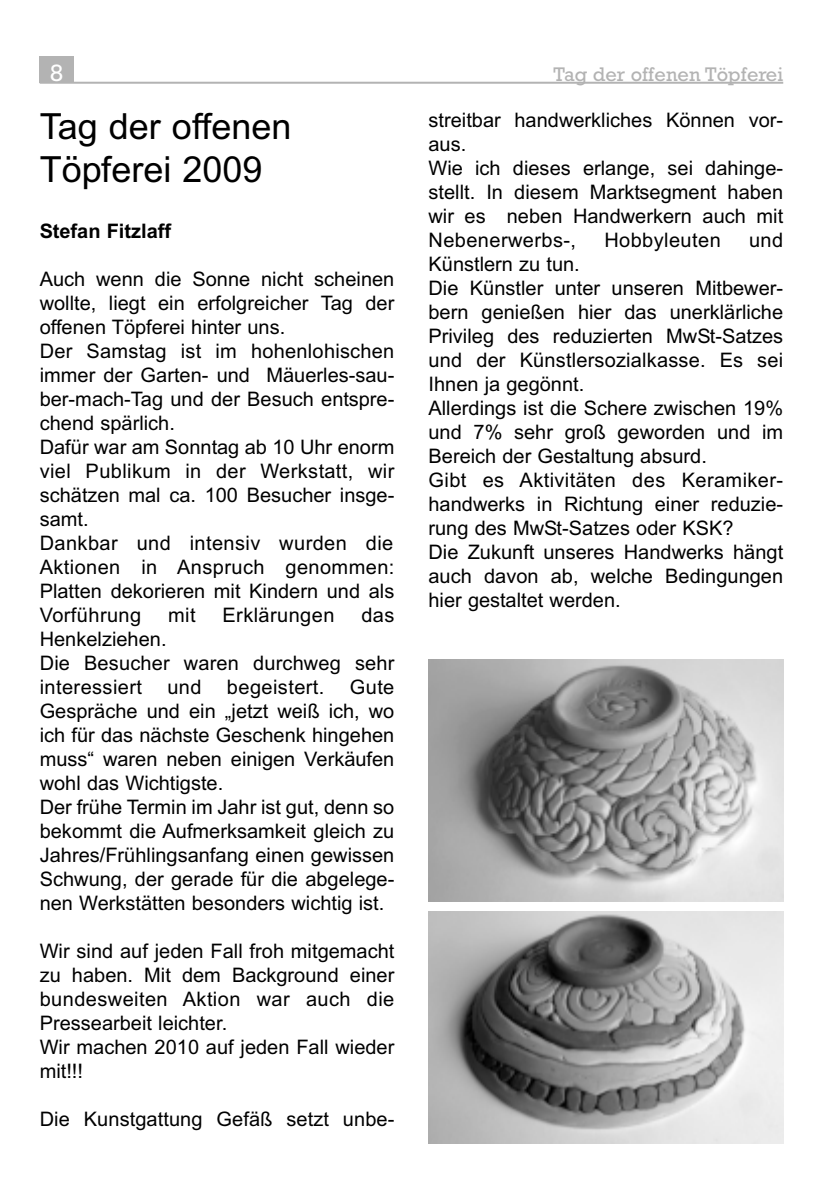
<style>
.page{position:relative;width:840px;height:1191px;background:#fff}
.page>*{position:absolute;margin:0;border:0;box-sizing:border-box;transform-origin:0 0}
.t1{font:36px/43.2px "Arial";color:#000}
.t2{font:24px "Rockwell";color:#fff}
.t3{font:20px/24px "Arial";color:#000}
.t4{font:20px "Arial";letter-spacing:.02em;color:#000}
.t5{font:20px "Rockwell";color:#b3b3b3}
.t6{font:700 20px "Arial";color:#000}
</style>
<div class="page">
<hr style="left:40px;top:82px;width:742px;height:2px;background:#b3b3b3">
<div style="left:40px;top:57px;width:34px;height:26px;background:#b3b3b3"></div>
<img style="left:428px;top:659px;width:354px;height:242px">
<img style="left:428px;top:911px;width:354px;height:233px">
<p class="t2" style="left:50px;top:58px;width:15px">8</p>
<p class="t5" style="left:553px;top:62px;width:231px">Tag der offenen Töpferei</p>
<h1 class="t1" style="left:40px;top:105px;width:253px">Tag der offenen<br>Töpferei 2009</h1>
<p class="t6" style="left:40px;top:219px;width:133px">Stefan Fitzlaff</p>
<p class="t3" style="left:40px;top:267px;width:356px">Auch wenn die Sonne nicht scheinen wollte, liegt ein erfolgreicher Tag der offenen Töpferei hinter uns.<br>Der Samstag ist im hohenlohischen immer der Garten- und Mäuerles-sau&shy;ber-mach-Tag und der Besuch entspre&shy;chend spärlich.<br>Dafür war am Sonntag ab 10 Uhr enorm viel Publikum in der Werkstatt, wir schätzen mal ca. 100 Besucher insge&shy;samt.<br>Dankbar und intensiv wurden die<br>Aktionen in Anspruch genommen:<br>Platten dekorieren mit Kindern und als<br>Vorführung</p>
<p class="t3" style="left:428px;top:108px;width:356px">streitbar handwerkliches Können vor&shy;aus.<br>Wie ich dieses erlange, sei dahinge&shy;stellt. In diesem Marktsegment haben wir es neben Handwerkern auch mit<br>Nebenerwerbs-,</p>
<p class="t4" style="left:604px;top:229px;width:118px">Hobbyleuten</p>
<p class="t3" style="left:748px;top:228px;width:36px">und</p>
<p class="t3" style="left:428px;top:252px;width:356px">Künstlern zu tun.<br>Die Künstler unter unseren Mitbewer&shy;bern genießen hier das unerklärliche<br>Privileg des reduzierten MwSt-Satzes und der Künstlersozialkasse. Es sei<br>Ihnen ja gegönnt.<br>Allerdings ist die Schere zwischen 19% und 7% sehr groß geworden und im<br>Bereich der Gestaltung absurd.<br>Gibt es Aktivitäten des Keramiker&shy;handwerks in Richtung einer reduzie&shy;rung des MwSt-Satzes oder KSK?<br>Die Zukunft unseres Handwerks hängt auch davon ab, welche Bedingungen hier gestaltet werden.</p>
<p class="t3" style="left:168px;top:603px;width:29px">mit</p>
<p class="t4" style="left:222px;top:603px;width:113px">Erklärungen</p>
<p class="t3" style="left:361px;top:603px;width:35px">das</p>
<p class="t3" style="left:40px;top:627px;width:356px">Henkelziehen.<br>Die Besucher waren durchweg sehr interessiert</p>
<p class="t3" style="left:40px;top:675px;width:356px;text-indent:310px">Gute Gespräche und ein „jetzt weiß ich, wo ich für das nächste Geschenk hingehen muss“ waren neben einigen Verkäufen wohl das Wichtigste.<br>Der frühe Termin im Jahr ist gut, denn so bekommt die Aufmerksamkeit gleich zu Jahres/Frühlingsanfang einen gewissen Schwung, der gerade für die abgelege&shy;nen Werkstätten besonders wichtig ist.</p>
<p class="t3" style="left:40px;top:939px;width:356px">Wir sind auf jeden Fall froh mitgemacht zu haben. Mit dem Background einer bundesweiten Aktion war auch die<br>Pressearbeit leichter.<br>Wir machen 2010 auf jeden Fall wieder mit!!!</p>
<p class="t3" style="left:40px;top:1107px;width:356px">Die Kunstgattung Gefäß setzt unbe-</p>
<p class="t3" style="left:167px;top:675px;width:36px">und</p>
<p class="t4" style="left:227px;top:675px;width:99px">begeistert.</p>
</div>
